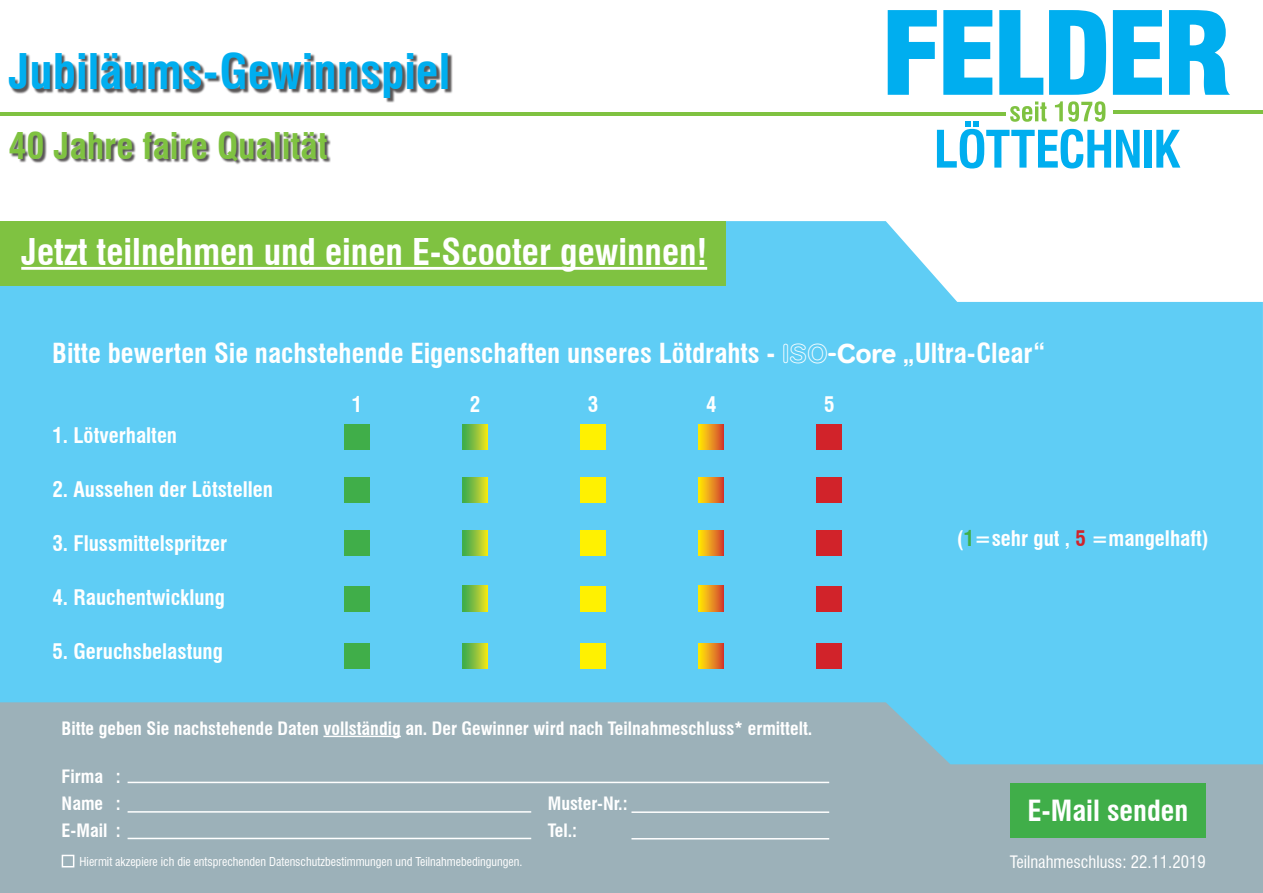
<style>
.page{position:relative;width:1263px;height:893px;background:#fff}
.page>*{position:absolute;margin:0;border:0;box-sizing:border-box;transform-origin:0 0}
.t1{font:700 condensed 47.85px "Swiss 721 BT";color:#00aeef}
.t2{font:700 condensed 36px "Swiss 721 BT";color:#fff}
.t3{font:700 condensed 36px "Swiss 721 BT";color:#7fc241}
.t4{font:700 condensed 28.5px "Swiss 721 BT";color:#fff}
.t5{font:700 condensed 27px "Swiss 721 BT";color:#fff}
.t6{font:700 condensed 21px "Swiss 721 BT";color:#fff}
.t7{font:700 condensed 18px/27px "Swiss 721 BT";color:#fff}
.t8{font:condensed 16.8px "Swiss 721 BT";color:#fff}
.t9{font:condensed 12px "Swiss 721 BT";color:#fff}
.s1{font-family:"AG Book Rounded Medium Outline";font-weight:400;font-stretch:normal}
.s2{font-family:"AG Book Rounded";font-weight:500;font-stretch:normal}
.s3{color:#40ae49}
.s4{color:#d1232a}
</style>
<div class="page">
<hr style="left:1113px;top:110px;width:149px;height:4px;background:#7fc241">
<hr style="left:0;top:112px;width:1005px;height:4px;background:#7fc241">
<div style="left:1144px;top:130px;width:7px;height:38px;background:#00aeef"></div>
<svg style="left:1156px;top:130px;width:24px;height:38px"></svg>
<svg style="left:937px;top:101px;width:202px;height:68px"></svg>
<svg style="left:1113px;top:10px;width:49px;height:85px"></svg>
<svg style="left:1169px;top:10px;width:61px;height:85px"></svg>
<svg style="left:888px;top:10px;width:49px;height:85px"></svg>
<svg style="left:943px;top:10px;width:49px;height:85px"></svg>
<svg style="left:999px;top:10px;width:44px;height:85px"></svg>
<svg style="left:1049px;top:10px;width:57px;height:85px"></svg>
<div style="left:10px;top:132px;width:321px;height:33px;background:#231f20;opacity:.75"></div>
<div style="left:10px;top:54px;width:442px;height:49px;background:#231f20;opacity:.75"></div>
<div style="left:0;top:221px;width:1263px;height:481px;background:#5fcdf5"></div>
<div style="left:0;top:221px;width:725px;height:64px;background:#7fc241"></div>
<hr style="left:21px;top:267px;width:686px;height:3px;background:#fff">
<svg style="left:0;top:702px;width:1263px;height:191px;background:#96b3be"></svg>
<hr style="left:323px;top:736px;width:78px;height:1px;background:#fff">
<hr style="left:128px;top:782px;width:701px;height:1px;background:#fff">
<hr style="left:128px;top:811px;width:403px;height:2px;background:#fff">
<hr style="left:128px;top:838px;width:403px;height:1px;background:#fff">
<hr style="left:631px;top:811px;width:198px;height:2px;background:#fff">
<hr style="left:631px;top:838px;width:198px;height:1px;background:#fff">
<div style="left:62px;top:855px;width:12px;height:12px;border:2px solid #fff"></div>
<div style="left:344px;top:424px;width:26px;height:26px;background:#40ae49"></div>
<svg style="left:462px;top:424px;width:26px;height:26px"></svg>
<div style="left:580px;top:424px;width:26px;height:26px;background:#fff101"></div>
<div style="left:698px;top:424px;width:26px;height:26px;background:linear-gradient(to right,#fff107,#d4442f)"></div>
<div style="left:816px;top:424px;width:26px;height:26px;background:#d1232a"></div>
<div style="left:344px;top:477px;width:26px;height:26px;background:#40ae49"></div>
<svg style="left:462px;top:477px;width:26px;height:26px"></svg>
<div style="left:580px;top:477px;width:26px;height:26px;background:#fff101"></div>
<div style="left:698px;top:477px;width:26px;height:26px;background:linear-gradient(to right,#fff107,#d4442f)"></div>
<div style="left:816px;top:477px;width:26px;height:26px;background:#d1232a"></div>
<div style="left:344px;top:530px;width:26px;height:26px;background:#40ae49"></div>
<svg style="left:462px;top:530px;width:26px;height:26px"></svg>
<div style="left:580px;top:530px;width:26px;height:26px;background:#fff101"></div>
<div style="left:698px;top:530px;width:26px;height:26px;background:linear-gradient(to right,#fff107,#d4442f)"></div>
<div style="left:816px;top:530px;width:26px;height:26px;background:#d1232a"></div>
<div style="left:344px;top:586px;width:26px;height:25px;background:#40ae49"></div>
<svg style="left:462px;top:586px;width:26px;height:25px"></svg>
<div style="left:580px;top:586px;width:26px;height:25px;background:#fff101"></div>
<div style="left:698px;top:586px;width:26px;height:25px;background:linear-gradient(to right,#fff107,#d4442f)"></div>
<div style="left:816px;top:586px;width:26px;height:25px;background:#d1232a"></div>
<div style="left:344px;top:643px;width:26px;height:26px;background:#40ae49"></div>
<svg style="left:462px;top:643px;width:26px;height:26px"></svg>
<div style="left:580px;top:643px;width:26px;height:26px;background:#fff101"></div>
<div style="left:698px;top:643px;width:26px;height:26px;background:linear-gradient(to right,#fff107,#d4442f)"></div>
<div style="left:816px;top:643px;width:26px;height:26px;background:#d1232a"></div>
<div style="left:1010px;top:783px;width:196px;height:55px;background:#40ae49"></div>
<h1 class="t1" style="left:9px;top:43px;width:443px">Jubiläums-Gewinnspiel</h1>
<h2 class="t3" style="left:9px;top:124px;width:320px">40 Jahre faire Qualität</h2>
<h2 class="t2" style="left:21px;top:230px;width:687px">Jetzt teilnehmen und einen E-Scooter gewinnen!</h2>
<h3 class="t5" style="left:52px;top:336px;width:995px">Bitte bewerten Sie nachstehende Eigenschaften unseres Lötdrahts - <span class="s1">ISO</span><span class="s2">-Core</span> „Ultra-Clear“</h3>
<p class="t6" style="left:52px;top:423px;width:126px">1. Lötverhalten</p>
<p class="t6" style="left:52px;top:477px;width:222px">2. Aussehen der Lötstellen</p>
<p class="t6" style="left:52px;top:531px;width:176px">3. Flussmittelspritzer</p>
<p class="t6" style="left:52px;top:585px;width:174px">4. Rauchentwicklung</p>
<p class="t6" style="left:52px;top:639px;width:172px">5. Geruchsbelastung</p>
<p class="t6" style="left:352px;top:391px;width:12px">1</p>
<p class="t6" style="left:470px;top:391px;width:12px">2</p>
<p class="t6" style="left:588px;top:391px;width:12px">3</p>
<p class="t6" style="left:706px;top:391px;width:12px">4</p>
<p class="t6" style="left:824px;top:391px;width:12px">5</p>
<p class="t7" style="left:62px;top:715px;width:752px">Bitte geben Sie nachstehende Daten vollständig an. Der Gewinner wird nach Teilnahmeschluss* ermittelt.</p>
<p class="t7" style="left:62px;top:763px;width:60px">Firma :<br>Name :</p>
<p class="t7" style="left:548px;top:790px;width:81px">Muster-Nr.:</p>
<p class="t7" style="left:62px;top:817px;width:60px">E-Mail :</p>
<p class="t7" style="left:548px;top:817px;width:31px">Tel.:</p>
<p class="t9" style="left:80px;top:854px;width:444px">Hiermit akzepiere ich die entsprechenden Datenschutzbestimmungen und Teilnahmebedingungen.</p>
<p class="t6" style="left:957px;top:526px;width:253px">(<span class="s3">1</span>=sehr gut , <span class="s4">5</span> =mangelhaft)</p>
<h3 class="t4" style="left:1027px;top:794px;width:162px">E-Mail senden</h3>
<p class="t8" style="left:1010px;top:852px;width:197px">Teilnahmeschluss: 22.11.2019</p>
</div>
